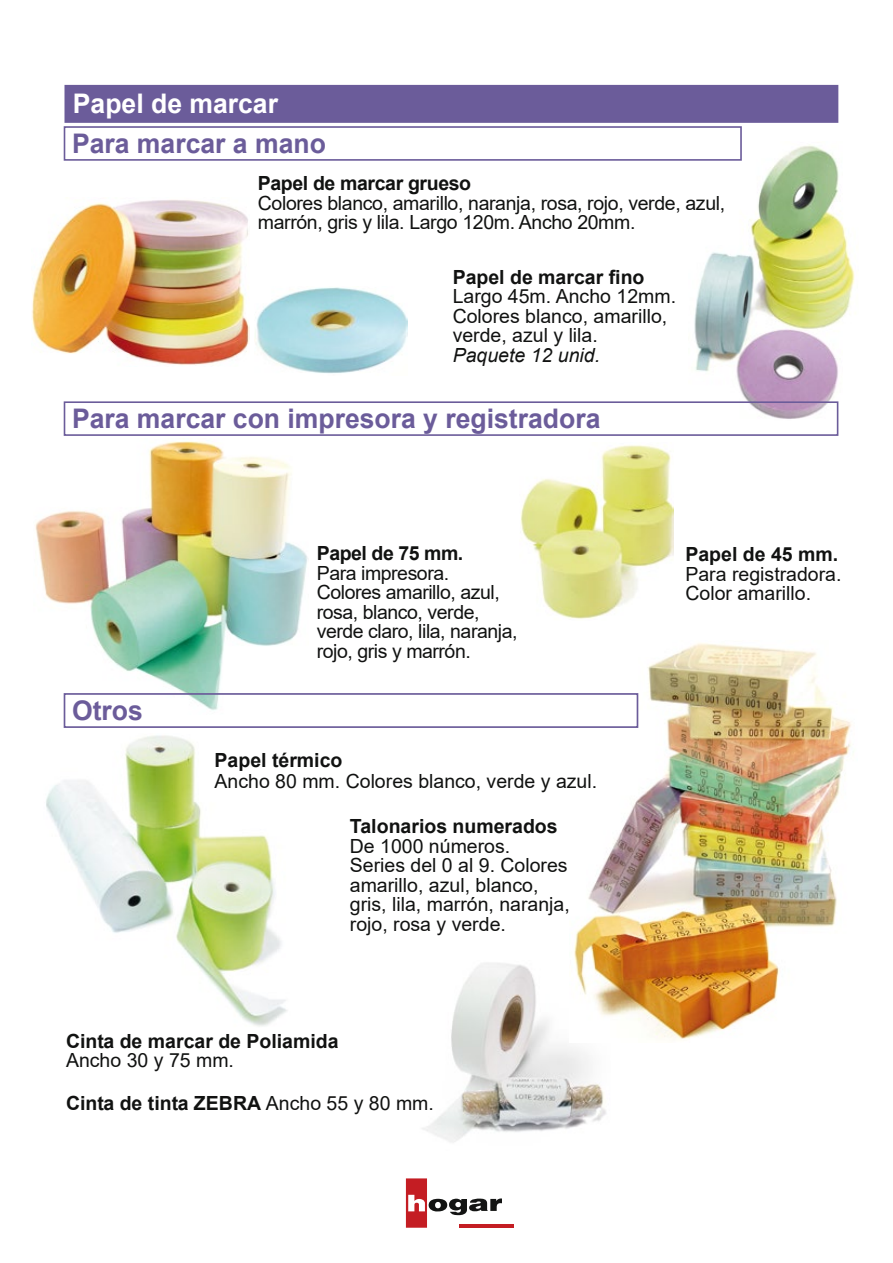
<style>
.page{position:relative;width:893px;height:1263px;background:#fff}
.page>*{position:absolute;margin:0;border:0;box-sizing:border-box;transform-origin:0 0}
.t1{font:700 27px "Arial";color:#6b5c9a}
.t2{font:700 27px "Arial";color:#fff}
.t3{font:19.5px/19.5px "Arial";color:#111211}
.t4{font:19.5px/19.5px "Arial";letter-spacing:-.025em;color:#111211}
.t5{font:19.5px/19.5px "Arial";letter-spacing:-.02em;color:#111211}
.t6{font:700 19.5px "Arial";color:#111211}
.t7{font:700 19.5px "Arial";letter-spacing:-.02em;color:#111211}
.t8{font:italic 19.5px "Arial";color:#111211}
.t9{font:700 19.5px "Arial";letter-spacing:-.025em;color:#111211}
.s1{font-weight:700}
</style>
<div class="page">
<img style="left:694px;top:145px;width:161px;height:275px">
<img style="left:422px;top:963px;width:184px;height:180px">
<hr style="left:460px;top:1224px;width:54px;height:4px;background:#c41d23">
<svg style="left:406px;top:1178px;width:96px;height:50px"></svg>
<div style="left:65px;top:85px;width:773px;height:38px;background:#6b5c9a"></div>
<img style="left:570px;top:643px;width:282px;height:400px">
<img style="left:46px;top:735px;width:241px;height:292px">
<img style="left:35px;top:441px;width:273px;height:273px">
<img style="left:520px;top:445px;width:153px;height:174px">
<img style="left:32px;top:200px;width:218px;height:165px">
<img style="left:255px;top:287px;width:152px;height:87px">
<div style="left:64px;top:126px;width:678px;height:35px;border:2px solid #6b5c9a"></div>
<div style="left:64px;top:401px;width:774px;height:35px;border:2px solid #6b5c9a"></div>
<div style="left:64px;top:693px;width:574px;height:35px;border:2px solid #6b5c9a"></div>
<h1 class="t2" style="left:73px;top:85px;width:207px">Papel de marcar</h1>
<h1 class="t1" style="left:72px;top:124px;width:255px">Para marcar a mano</h1>
<p class="t7" style="left:258px;top:170px;width:215px">Papel de marcar grueso</p>
<p class="t5" style="left:258px;top:193px;width:469px">Colores blanco, amarillo, naranja, rosa, rojo, verde, azul, marrón, gris y lila. Largo 120m. Ancho 20mm.</p>
<p class="t6" style="left:453px;top:263px;width:193px">Papel de marcar fino</p>
<p class="t3" style="left:453px;top:286px;width:225px">Largo 45m. Ancho 12mm.<br>Colores blanco, amarillo, verde, azul y lila.</p>
<p class="t8" style="left:453px;top:342px;width:149px">Paquete 12 unid.</p>
<h1 class="t1" style="left:72px;top:399px;width:530px">Para marcar con impresora y registradora</h1>
<h1 class="t1" style="left:72px;top:691px;width:72px">Otros</h1>
<p class="t9" style="left:317px;top:540px;width:148px">Papel de 75 mm.</p>
<p class="t4" style="left:317px;top:563px;width:202px">Para impresora.<br>Colores amarillo, azul, rosa, blanco, verde, verde claro, lila, naranja, rojo, gris y marrón.</p>
<p class="t6" style="left:215px;top:746px;width:129px">Papel térmico</p>
<p class="t3" style="left:215px;top:771px;width:384px">Ancho 80 mm. Colores blanco, verde y azul.</p>
<p class="t6" style="left:350px;top:813px;width:209px">Talonarios numerados</p>
<p class="t3" style="left:350px;top:836px;width:221px">De 1000 números.<br>Series del 0 al 9. Colores amarillo, azul, blanco, gris, lila, marrón, naranja, rojo, rosa y verde.</p>
<p class="t6" style="left:66px;top:1027px;width:274px">Cinta de marcar de Poliamida</p>
<p class="t3" style="left:66px;top:1039px;width:369px;line-height:42.9px">Ancho 30 y 75 mm.<br><span class="s1">Cinta de tinta ZEBRA</span> Ancho 55 y 80 mm.</p>
<p class="t6" style="left:685px;top:541px;width:154px">Papel de 45 mm.</p>
<p class="t3" style="left:685px;top:564px;width:158px">Para registradora.<br>Color amarillo.</p>
</div>
